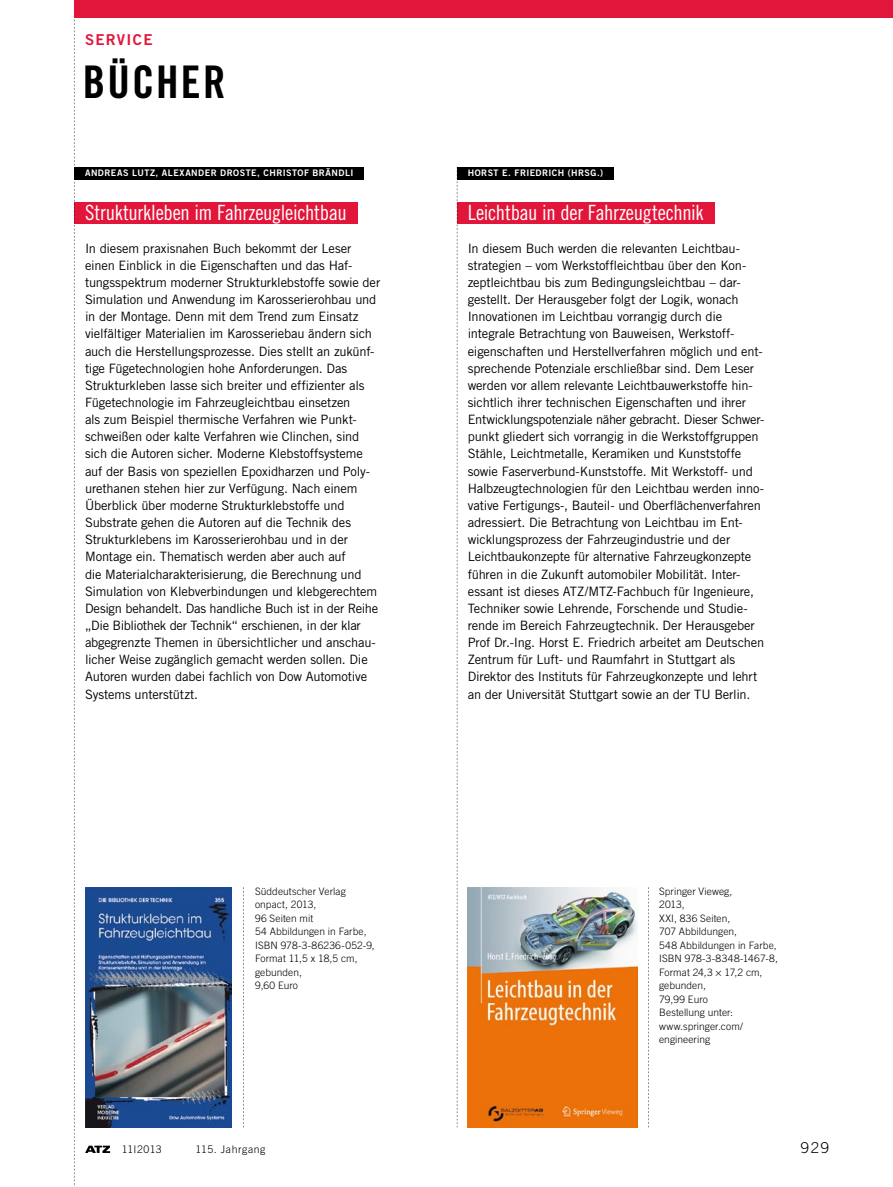
<style>
.page{position:relative;width:893px;height:1187px;background:#fff}
.page>*{position:absolute;margin:0;border:0;box-sizing:border-box;transform-origin:0 0}
.t1{font:45px "Trade Gothic LT Std Bd Cn 20";letter-spacing:.045em;color:#000}
.t2{font:21px "Trade Gothic LT Std Cn 18";letter-spacing:-.015em;color:#fff}
.t3{font:15px "Trade Gothic LT Std Bd 2";letter-spacing:.085em;color:#e2163a}
.t4{font:300 15px "Trade Gothic LT Std";color:#000}
.t5{font:12.9px/17.1px "Trade Gothic LT Std";letter-spacing:-.015em;color:#000}
.t6{font:300 10.5px "Trade Gothic LT Std";letter-spacing:.045em;color:#000}
.t7{font:300 10.2px/13.5px "Trade Gothic LT Std";letter-spacing:.005em;color:#000}
.t8{font:9px "Trade Gothic LT Std Bd 2";letter-spacing:.05em;color:#fff}
</style>
<div class="page">
<div style="left:74px;top:167px;width:290px;height:13px;background:#000"></div>
<div style="left:74px;top:203px;width:284px;height:21px;background:#e2163a"></div>
<div style="left:457px;top:167px;width:156px;height:13px;background:#000"></div>
<div style="left:457px;top:203px;width:257px;height:21px;background:#e2163a"></div>
<svg style="left:457px;top:181px;width:1px;height:946px"></svg>
<svg style="left:243px;top:887px;width:1px;height:240px"></svg>
<svg style="left:648px;top:887px;width:1px;height:240px"></svg>
<img style="left:85px;top:887px;width:147px;height:240px">
<img style="left:468px;top:887px;width:170px;height:240px">
<svg style="left:85px;top:1145px;width:25px;height:7px"></svg>
<svg style="left:74px;top:17px;width:1px;height:1168px"></svg>
<div style="left:74px;top:0;width:819px;height:17px;background:#e2163a"></div>
<p class="t3" style="left:85px;top:30px;width:69px">SERVICE</p>
<h1 class="t1" style="left:83px;top:54px;width:144px">BÜCHER</h1>
<p class="t8" style="left:85px;top:168px;width:270px">ANDREAS LUTZ, ALEXANDER DROSTE, CHRISTOF BRÄNDLI</p>
<h2 class="t2" style="left:85px;top:200px;width:263px">Strukturkleben im Fahrzeugleichtbau</h2>
<p class="t5" style="left:85px;top:239px;width:297px">In diesem praxisnahen Buch bekommt der Leser einen Einblick in die Eigenschaften und das Haf&shy;tungsspektrum moderner Strukturklebstoffe sowie der Simulation und Anwendung im Karosserierohbau und in der Montage. Denn mit dem Trend zum Einsatz vielfältiger Materialien im Karosseriebau ändern sich auch die Herstellungsprozesse. Dies stellt an zukünf&shy;tige Fügetechnologien hohe Anforderungen. Das Strukturkleben lasse sich breiter und effizienter als Fügetechnologie im Fahrzeugleichtbau einsetzen<br>als zum Beispiel thermische Verfahren wie Punkt&shy;schweißen oder kalte Verfahren wie Clinchen, sind sich die Autoren sicher. Moderne Klebstoffsysteme auf der Basis von speziellen Epoxidharzen und Poly&shy;urethanen stehen hier zur Verfügung. Nach einem Überblick über moderne Strukturklebstoffe und Substrate gehen die Autoren auf die Technik des Strukturklebens im Karosserierohbau und in der Montage ein. Thematisch werden aber auch auf<br>die Materialcharakterisierung, die Berechnung und Simulation von Klebverbindungen und klebgerechtem Design behandelt. Das handliche Buch ist in der Reihe „Die Bibliothek der Technik“ erschienen, in der klar abgegrenzte Themen in übersichtlicher und anschau&shy;licher Weise zugänglich gemacht werden sollen. Die Autoren wurden dabei fachlich von Dow Automotive Systems unterstützt.</p>
<p class="t8" style="left:468px;top:168px;width:137px">HORST E. FRIEDRICH (HRSG.)</p>
<h2 class="t2" style="left:468px;top:200px;width:237px">Leichtbau in der Fahrzeugtechnik</h2>
<p class="t5" style="left:468px;top:239px;width:298px">In diesem Buch werden die relevanten Leichtbau&shy;strategien – vom Werkstoffleichtbau über den Kon&shy;zeptleichtbau bis zum Bedingungsleichtbau – dar&shy;gestellt. Der Herausgeber folgt der Logik, wonach Innovationen im Leichtbau vorrangig durch die integrale Betrachtung von Bauweisen, Werkstoff&shy;eigenschaften und Herstellverfahren möglich und ent&shy;sprechende Potenziale erschließbar sind. Dem Leser werden vor allem relevante Leichtbauwerkstoffe hin&shy;sichtlich ihrer technischen Eigenschaften und ihrer Entwicklungspotenziale näher gebracht. Dieser Schwer&shy;punkt gliedert sich vorrangig in die Werkstoffgruppen Stähle, Leichtmetalle, Keramiken und Kunststoffe sowie Faserverbund-Kunststoffe. Mit Werkstoff- und Halbzeugtechnologien für den Leichtbau werden inno&shy;vative Fertigungs-, Bauteil- und Oberflächenverfahren adressiert. Die Betrachtung von Leichtbau im Ent&shy;wicklungsprozess der Fahrzeugindustrie und der Leichtbaukonzepte für alternative Fahrzeugkonzepte führen in die Zukunft automobiler Mobilität. Inter&shy;essant ist dieses ATZ/MTZ-Fachbuch für Ingenieure, Techniker sowie Lehrende, Forschende und Studie&shy;rende im Bereich Fahrzeugtechnik. Der Herausgeber Prof Dr.-Ing. Horst E. Friedrich arbeitet am Deutschen Zentrum für Luft- und Raumfahrt in Stuttgart als Direktor des Instituts für Fahrzeugkonzepte und lehrt an der Universität Stuttgart sowie an der TU Berlin.</p>
<p class="t7" style="left:255px;top:884px;width:121px">Süddeutscher Verlag onpact, 2013,<br>96 Seiten mit<br>54 Abbildungen in Farbe,<br>ISBN 978-3-86236-052-9,<br>Format 11,5 x 18,5 cm, gebunden,<br>9,60 Euro</p>
<p class="t7" style="left:659px;top:884px;width:120px">Springer Vieweg,<br>2013,<br>XXI, 836 Seiten,<br>707 Abbildungen,<br>548 Abbildungen in Farbe,<br>ISBN 978-3-8348-1467-8,<br>Format 24,3 × 17,2 cm, gebunden,<br>79,99 Euro<br>Bestellung unter: www.springer.com/ engineering</p>
<p class="t6" style="left:122px;top:1142px;width:42px">11I2013</p>
<p class="t6" style="left:195px;top:1142px;width:72px">115. Jahrgang</p>
<p class="t4" style="left:801px;top:1138px;width:30px">929</p>
</div>
